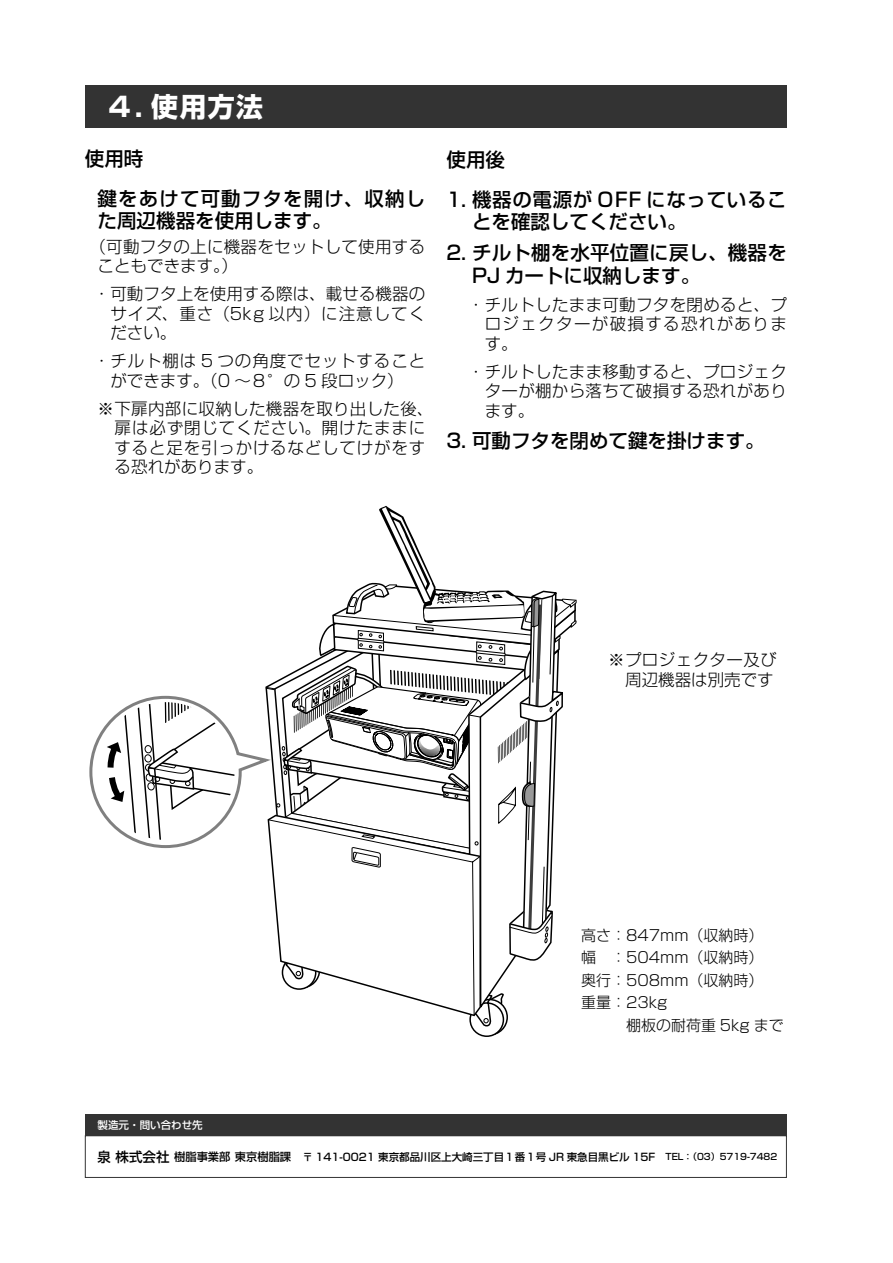
<style>
.page{position:relative;width:893px;height:1263px;background:#fff}
.page>*{position:absolute;margin:0;border:0;box-sizing:border-box;transform-origin:0 0}
.t1{font:27px "Shin Go Pro Bold 90 msp RKSJ H";color:#fff}
.t2{font:19.5px/22.5px "Shin Go Pro Medium 90 msp RKSJ H";color:#000}
.t3{font:19.5px/22.5px "Shin Go Pro Medium 90 msp RKSJ H";letter-spacing:.035em;color:#000}
.t4{font:19.5px/39.9px "Shin Go Pro Medium 90 msp RKSJ H";letter-spacing:.055em;color:#000}
.t5{font:16.5px/19.5px "Shin Go Pro Light 90 msp RKSJ H";letter-spacing:.02em;color:#000;text-align:justify}
.t6{font:16.5px/19.5px "Shin Go Pro Light 90 msp RKSJ H";letter-spacing:.05em;color:#000;text-align:center}
.t7{font:15px/22.5px "Shin Go Pro Light 90 msp RKSJ H";color:#000}
.t8{font:10.5px "Shin Go Pro Medium 90 msp RKSJ H";color:#000}
.t9{font:10.5px "Shin Go Pro Medium 90 msp RKSJ H";color:#fff}
.s1{font-size:13.5px}
.s2{font-size:11.25px}
.s3{font-size:9px}
</style>
<div class="page">
<div style="left:85px;top:1135px;width:701px;height:43px;border:1px solid #333"></div>
<div style="left:85px;top:1114px;width:701px;height:21px;background:#333"></div>
<div style="left:85px;top:85px;width:701px;height:43px;background:#333"></div>
<svg style="left:89px;top:506px;width:488px;height:531px"></svg>
<h1 class="t1" style="left:106px;top:96px;width:159px">４. 使用方法</h1>
<p class="t4" style="left:98px;top:141px;width:329px;text-indent:-13px">使用時<br>鍵をあけて可動フタを開け、収納し</p>
<p class="t2" style="left:98px;top:213px;width:235px">た周辺機器を使用します。</p>
<p class="t5" style="left:98px;top:239px;width:329px;text-indent:-8px">（可動フタの上に機器をセットして使用することもできます。）</p>
<p class="t5" style="left:110px;top:286px;width:316px;text-indent:-17px">・ 可動フタ上を使用する際は、載せる機器のサイズ、重さ（5kg 以内）に注意してください。</p>
<p class="t6" style="left:93px;top:353px;width:333px">・ チルト棚は 5 つの角度でセットすることができます。（0 ～８°の 5 段ロック）</p>
<p class="t6" style="left:115px;top:401px;width:320px;text-align:left;text-indent:-17px">※下扉内部に収納した機器を取り出した後、扉は必ず閉じてください。開けたままにすると足を引っかけるなどしてけがをする恐れがあります。</p>
<p class="t2" style="left:446px;top:151px;width:60px">使用後</p>
<p class="t3" style="left:472px;top:191px;width:316px;text-indent:-26px">1. 機器の電源が OFF になっていることを確認してください。</p>
<p class="t2" style="left:472px;top:244px;width:316px;text-indent:-26px">2. チルト棚を水平位置に戻し、機器を<br>PJ カートに収納します。</p>
<p class="t5" style="left:485px;top:297px;width:303px;text-indent:-17px">・ チルトしたまま可動フタを閉めると、プロジェクターが破損する恐れがあります。</p>
<p class="t5" style="left:485px;top:364px;width:303px;text-indent:-17px">・ チルトしたまま移動すると、プロジェクターが棚から落ちて破損する恐れがあります。</p>
<p class="t2" style="left:446px;top:432px;width:320px">3. 可動フタを閉めて鍵を掛けます。</p>
<p class="t5" style="left:608px;top:652px;width:170px;text-align:right">※プロジェクター及び周辺機器は別売です</p>
<p class="t9" style="left:98px;top:1121px;width:106px">製造元・問い合わせ先</p>
<p class="t7" style="left:581px;top:926px;width:204px">高さ：847mm（収納時）<br>幅　：504mm（収納時）<br>奥行：508mm（収納時）<br>重量：23kg<br>　　　棚板の耐荷重 5kg まで</p>
<p class="t8" style="left:98px;top:1153px;width:681px"><span class="s1">泉 株式会社</span> <span class="s2">樹脂事業部東京樹脂課　</span>〒 141-0021 東京都品川区上大崎三丁目１番１号 JR 東急目黒ビル 15F　<span class="s3">TEL：（03）5719-7482</span></p>
</div>
